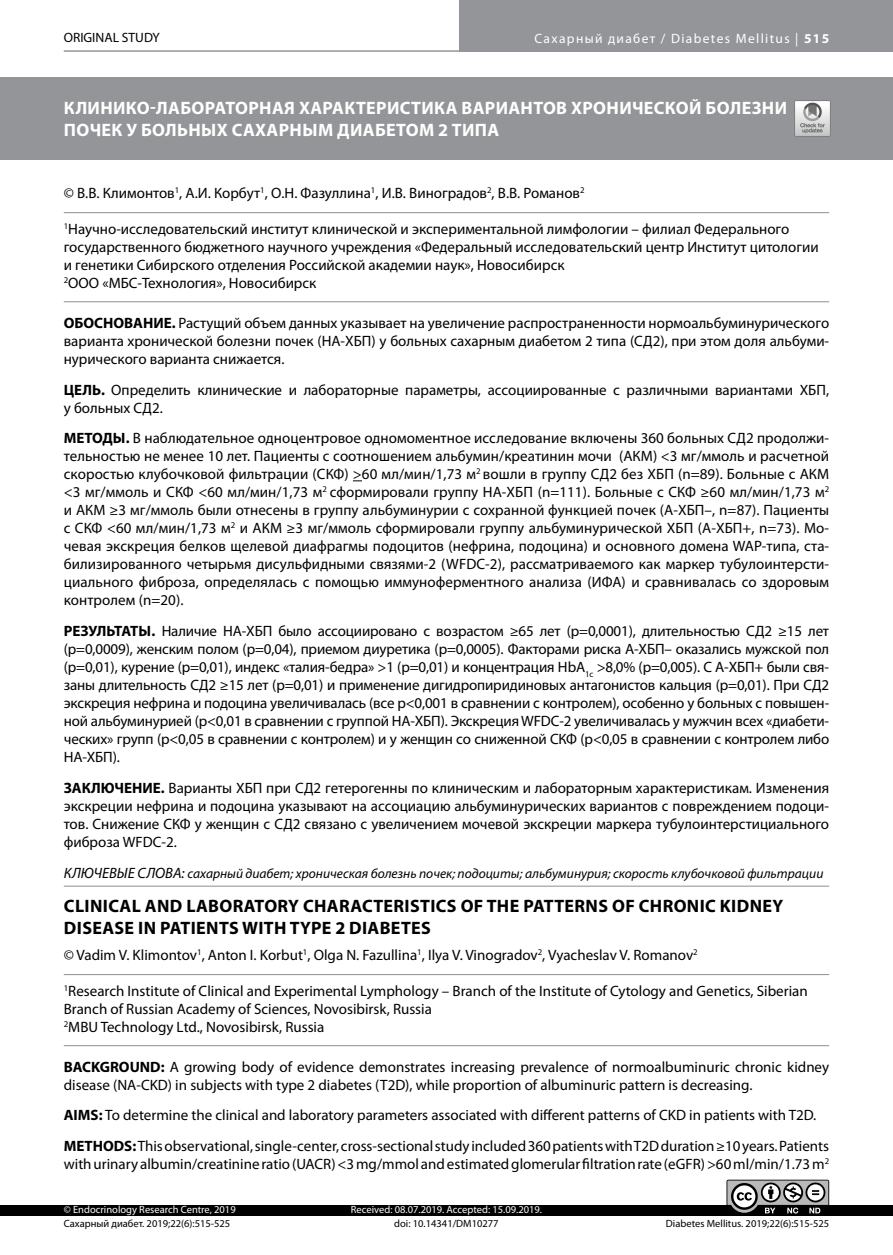
<style>
.page{position:relative;width:893px;height:1255px;background:#fff}
.page>*{position:absolute;margin:0;border:0;box-sizing:border-box;transform-origin:0 0}
.t1{font:700 18px/21.6px "Myriad Pro";letter-spacing:.02em;color:#000}
.t2{font:700 18px/21.6px "Myriad Pro";letter-spacing:.02em;color:#fff}
.t3{font:15px/18px "Myriad Pro";color:#000}
.t4{font:italic 13.5px "Myriad Pro";color:#000}
.t5{font:13.5px "Myriad Pro";letter-spacing:.1em;color:#fff}
.t6{font:13.5px "Myriad Pro";color:#000}
.t7{font:10.5px "Myriad Pro";color:#000}
.t8{font:10.5px "Myriad Pro";color:#fff}
.s1{font-weight:700}
.s2{font-size:15px}
</style>
<div class="page">
<div style="left:459px;top:0;width:434px;height:51px;background:#939598"></div>
<hr style="left:64px;top:50px;width:829px;height:2px;background:#939598">
<div style="left:0;top:77px;width:893px;height:82px;background:#939598"></div>
<hr style="left:64px;top:212px;width:765px;height:1px;background:#939598">
<hr style="left:64px;top:301px;width:765px;height:1px;background:#939598">
<hr style="left:64px;top:885px;width:765px;height:1px;background:#939598">
<hr style="left:64px;top:974px;width:765px;height:1px;background:#939598">
<hr style="left:64px;top:1045px;width:765px;height:1px;background:#939598">
<div style="left:0;top:1204px;width:893px;height:11px;background:#000"></div>
<svg style="left:726px;top:1179px;width:103px;height:35px"></svg>
<img style="left:794px;top:100px;width:36px;height:36px">
<p class="t6" style="left:64px;top:29px;width:98px">ORIGINAL STUDY</p>
<p class="t5" style="left:534px;top:30px;width:296px">Сахарный диабет / Diabetes Mellitus | <span class="s1">515</span></p>
<p class="t2" style="left:64px;top:96px;width:725px">КЛИНИКО-ЛАБОРАТОРНАЯ ХАРАКТЕРИСТИКА ВАРИАНТОВ ХРОНИЧЕСКОЙ БОЛЕЗНИ<br>ПОЧЕК У БОЛЬНЫХ САХАРНЫМ ДИАБЕТОМ 2 ТИПА</p>
<p class="t3" style="left:64px;top:184px;width:522px">© В.В. Климонтов<sup>1</sup>, А.И. Корбут<sup>1</sup>, О.Н. Фазуллина<sup>1</sup>, И.В. Виноградов<sup>2</sup>, В.В. Романов<sup>2</sup></p>
<p class="t3" style="left:64px;top:220px;width:756px"><sup>1</sup>Научно-исследовательский институт клинической и экспериментальной лимфологии – филиал Федерального государственного бюджетного научного учреждения «Федеральный исследовательский центр Институт цитологии и генетики Сибирского отделения Российской академии наук», Новосибирск<br><sup>2</sup>ООО «МБС-Технология», Новосибирск</p>
<p class="t3" style="left:64px;top:313px;width:767px;text-align:justify"><span class="s1">ОБОСНОВАНИЕ.</span> Растущий объем данных указывает на увеличение распространенности нормоальбуминурического варианта хронической болезни почек (НА-ХБП) у больных сахарным диабетом 2 типа (СД2), при этом доля альбуми&shy;нурического варианта снижается.</p>
<p class="t3" style="left:64px;top:380px;width:767px"><span class="s1">ЦЕЛЬ.</span> Определить клинические и лабораторные параметры, ассоциированные с различными вариантами ХБП, у больных СД2.</p>
<p class="t3" style="left:64px;top:429px;width:767px;text-align:justify"><span class="s1">МЕТОДЫ.</span> В наблюдательное одноцентровое одномоментное исследование включены 360 больных СД2 продолжи&shy;тельностью не менее 10 лет. Пациенты с соотношением альбумин/креатинин мочи (АКМ) &lt;3 мг/ммоль и расчетной скоростью клубочковой фильтрации (СКФ) &gt;60 мл/мин/1,73 м<sup>2</sup> вошли в группу СД2 без ХБП (n=89). Больные с АКМ &lt;3 мг/ммоль и СКФ &lt;60 мл/мин/1,73 м<sup>2</sup> сформировали группу НА-ХБП (n=111). Больные с СКФ ≥60 мл/мин/1,73 м<sup>2 </sup>и АКМ ≥3 мг/ммоль были отнесены в группу альбуминурии c сохранной функцией почек (А-ХБП–, n=87). Пациенты с СКФ &lt;60 мл/мин/1,73 м<sup>2</sup> и АКМ ≥3 мг/ммоль сформировали группу альбуминурической ХБП (А-ХБП+, n=73). Мо&shy;чевая экскреция белков щелевой диафрагмы подоцитов (нефрина, подоцина) и основного домена WAP-типа, ста&shy;билизированного четырьмя дисульфидными связями-2 (WFDC-2), рассматриваемого как маркер тубулоинтерсти&shy;циального фиброза, определялась с помощью иммуноферментного анализа (ИФА) и сравнивалась со здоровым контролем (n=20).</p>
<p class="t3" style="left:64px;top:622px;width:767px;text-align:justify"><span class="s1">РЕЗУЛЬТАТЫ.</span> Наличие НА-ХБП было ассоциировано с возрастом ≥65 лет (p=0,0001), длительностью СД2 ≥15 лет (p=0,0009), женским полом (p=0,04), приемом диуретика (p=0,0005). Факторами риска А-ХБП– оказались мужской пол (p=0,01), курение (p=0,01), индекс «талия-бедра» &gt;1 (p=0,01) и концентрация HbA<sub>1c</sub> &gt;8,0% (p=0,005). С А-ХБП+ были свя&shy;заны длительность СД2 ≥15 лет (p=0,01) и применение дигидропиридиновых антагонистов кальция (p=0,01). При СД2 экскреция нефрина и подоцина увеличивалась (все p&lt;0,001 в сравнении с контролем), особенно у больных с повышен&shy;ной альбуминурией (p&lt;0,01 в сравнении с группой НА-ХБП). Экскреция WFDC-2 увеличивалась у мужчин всех «диабети&shy;ческих» групп (p&lt;0,05 в сравнении с контролем) и у женщин со сниженной СКФ (p&lt;0,05 в сравнении с контролем либо НА-ХБП).</p>
<p class="t3" style="left:64px;top:778px;width:767px;text-align:justify"><span class="s1">ЗАКЛЮЧЕНИЕ.</span> Варианты ХБП при СД2 гетерогенны по клиническим и лабораторным характеристикам. Изменения экскреции нефрина и подоцина указывают на ассоциацию альбуминурических вариантов с повреждением подоци&shy;тов. Снижение СКФ у женщин с СД2 связано с увеличением мочевой экскреции маркера тубулоинтерстициального фиброза WFDC-2.</p>
<p class="t4" style="left:64px;top:865px;width:761px"><span class="s2">КЛЮЧЕВЫЕ СЛОВА:</span> cахарный диабет; хроническая болезнь почек; подоциты; альбуминурия; скорость клубочковой фильтрации</p>
<p class="t1" style="left:64px;top:894px;width:721px">CLINICAL AND LABORATORY CHARACTERISTICS OF THE PATTERNS OF CHRONIC KIDNEY<br>DISEASE IN PATIENTS WITH TYPE 2 DIABETES</p>
<p class="t3" style="left:64px;top:946px;width:635px">© Vadim V. Klimontov<sup>1</sup>, Anton I. Korbut<sup>1</sup>, Olga N. Fazullina<sup>1</sup>, Ilya V. Vinogradov<sup>2</sup>, Vyacheslav V. Romanov<sup>2</sup></p>
<p class="t3" style="left:64px;top:982px;width:745px"><sup>1</sup>Research Institute of Clinical and Experimental Lymphology – Branch of the Institute of Cytology and Genetics, Siberian<br>Branch of Russian Academy of Sciences, Novosibirsk, Russia<br><sup>2</sup>MBU Technology Ltd., Novosibirsk, Russia</p>
<p class="t3" style="left:64px;top:1057px;width:767px"><span class="s1">BACKGROUND:</span> A growing body of evidence demonstrates increasing prevalence of normoalbuminuric chronic kidney disease (NA-CKD) in subjects with type 2 diabetes (T2D), while proportion of albuminuric pattern is decreasing.</p>
<p class="t3" style="left:64px;top:1099px;width:767px;line-height:30.8px"><span class="s1">AIMS:</span> To determine the clinical and laboratory parameters associated with different patterns of CKD in patients with T2D.<br><span class="s1">METHODS:</span>This observational, single-center, cross-sectional study included 360 patients with T2D duration ≥10 years. Patients</p>
<p class="t3" style="left:64px;top:1154px;width:767px">with urinary albumin/creatinine ratio (UACR) &lt;3 mg/mmol and estimated glomerular filtration rate (eGFR) &gt;60 ml/min/1.73 m<sup>2</sup></p>
<p class="t8" style="left:64px;top:1203px;width:173px">© Endocrinology Research Centre, 2019</p>
<p class="t8" style="left:351px;top:1203px;width:193px">Received: 08.07.2019. Accepted: 15.09.2019.</p>
<p class="t7" style="left:64px;top:1216px;width:168px">Сахарный диабет. 2019;22(6):515-525</p>
<p class="t7" style="left:394px;top:1216px;width:106px">doi: 10.14341/DM10277</p>
<p class="t7" style="left:666px;top:1216px;width:165px">Diabetes Mellitus. 2019;22(6):515-525</p>
</div>
